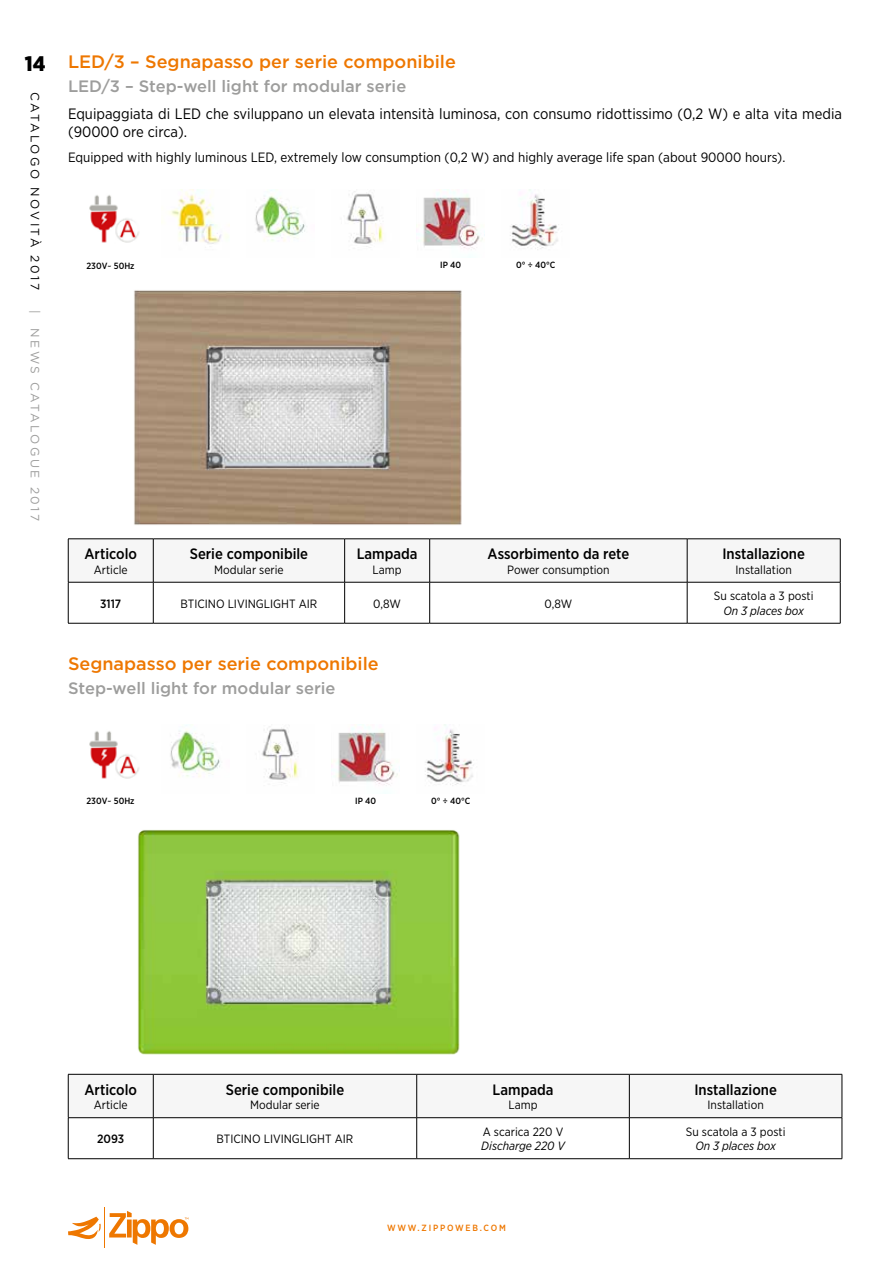
<style>
.page{position:relative;width:893px;height:1263px;background:#fff}
.page>*{position:absolute;margin:0;border:0;box-sizing:border-box;transform-origin:0 0}
.t1{font:900 21px "Gotham Narrow";color:#000}
.t2{font:500 18px "Gotham";color:#e70}
.t3{font:500 16.5px "Gotham";color:#9d9d9c}
.t4{font:15px/18px "Gotham Narrow";color:#000}
.t5{font:500 15px "Gotham Narrow";color:#000}
.t6{font:13.5px "Gotham Narrow";color:#000}
.t7{font:12px "Gotham Narrow";color:#000}
.t8{font:italic 12px "Gotham Narrow";color:#000}
.t9{font:12px "Gotham";letter-spacing:.2em;color:#000}
.t10{font:12px "Gotham";letter-spacing:.2em;color:#9d9d9c}
.t11{font:500 12px "Gotham Narrow";color:#000}
.t12{font:500 9px "Gotham Narrow";color:#000}
.t13{font:500 9px "Gotham Narrow";letter-spacing:.2em;color:#e70}
</style>
<div class="page">
<hr style="left:104px;top:1207px;width:1px;height:41px;background:#e70">
<svg style="left:68px;top:1216px;width:33px;height:23px"></svg>
<svg style="left:109px;top:1211px;width:79px;height:34px"></svg>
<svg style="left:69px;top:539px;width:771px;height:84px"></svg>
<hr style="left:153px;top:582px;width:1px;height:41px;background:#000">
<hr style="left:345px;top:538px;width:85px;height:1px;background:#000">
<hr style="left:430px;top:538px;width:257px;height:1px;background:#000">
<hr style="left:68px;top:538px;width:85px;height:1px;background:#000">
<hr style="left:68px;top:539px;width:1px;height:43px;background:#000">
<hr style="left:153px;top:538px;width:192px;height:1px;background:#000">
<hr style="left:153px;top:539px;width:1px;height:43px;background:#000">
<hr style="left:344px;top:539px;width:1px;height:43px;background:#000">
<hr style="left:429px;top:539px;width:1px;height:43px;background:#000">
<hr style="left:687px;top:538px;width:153px;height:1px;background:#000">
<hr style="left:687px;top:539px;width:1px;height:43px;background:#000">
<hr style="left:840px;top:539px;width:1px;height:43px;background:#000">
<hr style="left:68px;top:582px;width:85px;height:1px;background:#000">
<hr style="left:68px;top:582px;width:1px;height:41px;background:#000">
<hr style="left:153px;top:582px;width:192px;height:1px;background:#000">
<hr style="left:68px;top:623px;width:85px;height:1px;background:#000">
<hr style="left:153px;top:623px;width:192px;height:1px;background:#000">
<hr style="left:345px;top:582px;width:85px;height:1px;background:#000">
<hr style="left:344px;top:582px;width:1px;height:41px;background:#000">
<hr style="left:430px;top:582px;width:257px;height:1px;background:#000">
<hr style="left:429px;top:582px;width:1px;height:41px;background:#000">
<hr style="left:345px;top:623px;width:85px;height:1px;background:#000">
<hr style="left:430px;top:623px;width:257px;height:1px;background:#000">
<hr style="left:687px;top:623px;width:153px;height:1px;background:#000">
<hr style="left:687px;top:582px;width:153px;height:1px;background:#000">
<hr style="left:687px;top:582px;width:1px;height:41px;background:#000">
<hr style="left:840px;top:582px;width:1px;height:41px;background:#000">
<img style="left:89px;top:195px;width:50px;height:48px">
<img style="left:169px;top:189px;width:60px;height:55px">
<img style="left:255px;top:190px;width:50px;height:52px">
<img style="left:347px;top:191px;width:36px;height:56px">
<img style="left:422px;top:189px;width:63px;height:69px">
<img style="left:510px;top:189px;width:49px;height:61px">
<img style="left:134px;top:290px;width:328px;height:235px">
<svg style="left:69px;top:1075px;width:773px;height:83px"></svg>
<hr style="left:153px;top:1118px;width:1px;height:40px;background:#000">
<hr style="left:417px;top:1074px;width:212px;height:1px;background:#000">
<hr style="left:68px;top:1074px;width:85px;height:1px;background:#000">
<hr style="left:68px;top:1074px;width:1px;height:43px;background:#000">
<hr style="left:153px;top:1074px;width:264px;height:1px;background:#000">
<hr style="left:153px;top:1074px;width:1px;height:43px;background:#000">
<hr style="left:416px;top:1074px;width:1px;height:43px;background:#000">
<hr style="left:629px;top:1074px;width:213px;height:1px;background:#000">
<hr style="left:629px;top:1074px;width:1px;height:43px;background:#000">
<hr style="left:842px;top:1074px;width:1px;height:43px;background:#000">
<hr style="left:68px;top:1117px;width:85px;height:1px;background:#000">
<hr style="left:68px;top:1118px;width:1px;height:40px;background:#000">
<hr style="left:153px;top:1117px;width:264px;height:1px;background:#000">
<hr style="left:68px;top:1158px;width:85px;height:1px;background:#000">
<hr style="left:153px;top:1158px;width:264px;height:1px;background:#000">
<hr style="left:417px;top:1117px;width:212px;height:1px;background:#000">
<hr style="left:416px;top:1118px;width:1px;height:40px;background:#000">
<hr style="left:417px;top:1158px;width:212px;height:1px;background:#000">
<hr style="left:629px;top:1158px;width:213px;height:1px;background:#000">
<hr style="left:629px;top:1117px;width:213px;height:1px;background:#000">
<hr style="left:629px;top:1118px;width:1px;height:40px;background:#000">
<hr style="left:842px;top:1118px;width:1px;height:40px;background:#000">
<img style="left:89px;top:731px;width:50px;height:48px">
<img style="left:170px;top:725px;width:50px;height:52px">
<img style="left:262px;top:726px;width:36px;height:57px">
<img style="left:337px;top:727px;width:63px;height:58px">
<img style="left:425px;top:725px;width:48px;height:61px">
<img style="left:137px;top:830px;width:323px;height:225px">
<h1 class="t1" style="left:25px;top:50px;width:22px">14</h1>
<p class="t9" style="left:43px;top:92px;width:199px;rotate:90deg">CATALOGO NOVITÀ 2017</p>
<p class="t10" style="left:43px;top:310px;width:212px;rotate:90deg">| NEWS CATALOGUE 2017</p>
<h2 class="t2" style="left:68px;top:50px;width:389px">LED/3 – Segnapasso per serie componibile</h2>
<h3 class="t3" style="left:68px;top:76px;width:340px">LED/3 – Step-well light for modular serie</h3>
<p class="t4" style="left:68px;top:104px;width:775px">Equipaggiata di LED che sviluppano un elevata intensità luminosa, con consumo ridottissimo (0,2 W) e alta vita media (90000 ore circa).</p>
<p class="t6" style="left:68px;top:148px;width:719px">Equipped with highly luminous LED, extremely low consumption (0,2 W) and highly average life span (about 90000 hours).</p>
<p class="t12" style="left:87px;top:260px;width:50px">230V~ 50Hz</p>
<p class="t12" style="left:440px;top:259px;width:23px">IP 40</p>
<p class="t12" style="left:516px;top:259px;width:41px">0° ÷ 40°C</p>
<p class="t5" style="left:85px;top:544px;width:54px">Articolo</p>
<p class="t7" style="left:94px;top:562px;width:35px">Article</p>
<p class="t5" style="left:190px;top:544px;width:120px">Serie componibile</p>
<p class="t7" style="left:214px;top:562px;width:71px">Modular serie</p>
<p class="t5" style="left:357px;top:544px;width:62px">Lampada</p>
<p class="t7" style="left:373px;top:562px;width:31px">Lamp</p>
<p class="t5" style="left:488px;top:544px;width:143px">Assorbimento da rete</p>
<p class="t7" style="left:507px;top:562px;width:104px">Power consumption</p>
<p class="t11" style="left:100px;top:596px;width:23px">3117</p>
<p class="t7" style="left:181px;top:596px;width:138px">BTICINO LIVINGLIGHT AIR</p>
<p class="t7" style="left:373px;top:596px;width:29px">0,8W</p>
<p class="t7" style="left:544px;top:596px;width:29px">0,8W</p>
<h2 class="t2" style="left:68px;top:652px;width:312px">Segnapasso per serie componibile</h2>
<h3 class="t3" style="left:68px;top:677px;width:269px">Step-well light for modular serie</h3>
<p class="t5" style="left:722px;top:544px;width:84px">Installazione</p>
<p class="t7" style="left:735px;top:562px;width:58px">Installation</p>
<p class="t7" style="left:714px;top:589px;width:101px">Su scatola a 3 posti</p>
<p class="t8" style="left:723px;top:603px;width:82px">On 3 places box</p>
<p class="t12" style="left:87px;top:795px;width:50px">230V~ 50Hz</p>
<p class="t12" style="left:355px;top:795px;width:23px">IP 40</p>
<p class="t12" style="left:431px;top:795px;width:41px">0° ÷ 40°C</p>
<p class="t5" style="left:85px;top:1080px;width:54px">Articolo</p>
<p class="t7" style="left:94px;top:1097px;width:35px">Article</p>
<p class="t5" style="left:226px;top:1080px;width:120px">Serie componibile</p>
<p class="t7" style="left:250px;top:1097px;width:71px">Modular serie</p>
<p class="t11" style="left:97px;top:1131px;width:29px">2093</p>
<p class="t7" style="left:217px;top:1131px;width:138px">BTICINO LIVINGLIGHT AIR</p>
<p class="t5" style="left:493px;top:1080px;width:62px">Lampada</p>
<p class="t7" style="left:508px;top:1097px;width:31px">Lamp</p>
<p class="t7" style="left:483px;top:1124px;width:82px">A scarica 220 V</p>
<p class="t8" style="left:481px;top:1138px;width:85px">Discharge 220 V</p>
<p class="t13" style="left:387px;top:1222px;width:120px">WWW.ZIPPOWEB.COM</p>
<p class="t5" style="left:694px;top:1080px;width:84px">Installazione</p>
<p class="t7" style="left:707px;top:1097px;width:58px">Installation</p>
<p class="t7" style="left:686px;top:1124px;width:101px">Su scatola a 3 posti</p>
<p class="t8" style="left:695px;top:1138px;width:82px">On 3 places box</p>
</div>
